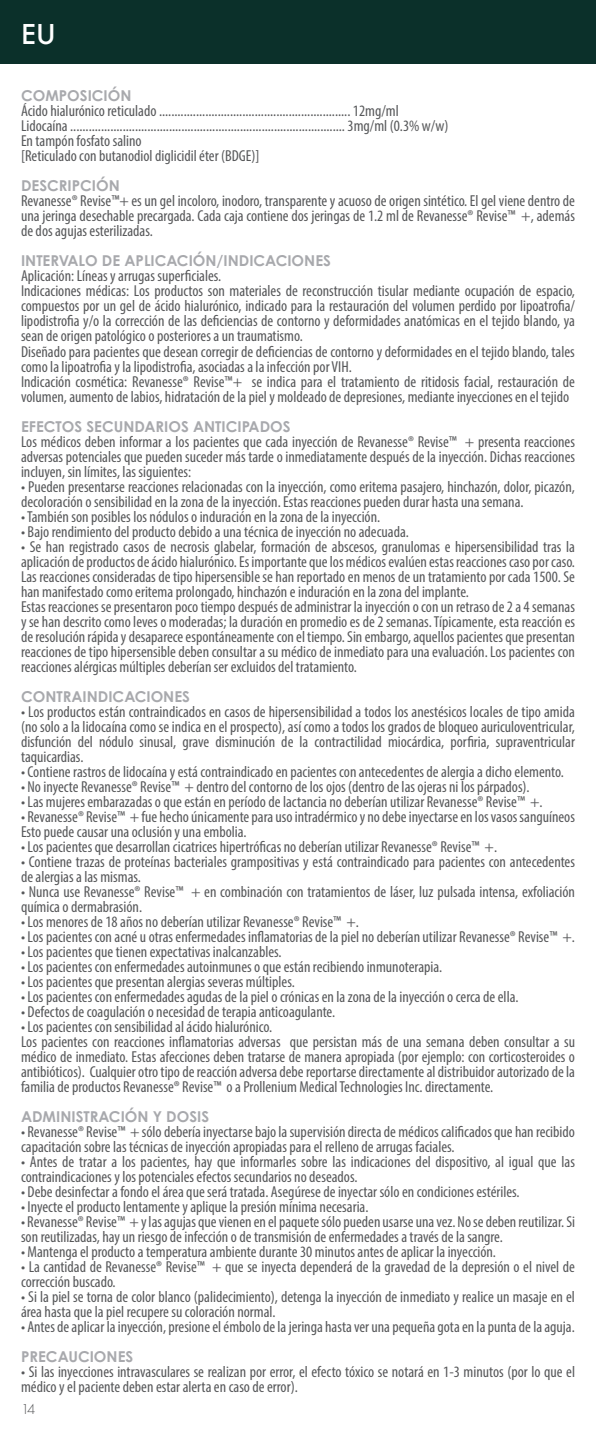
<style>
.page{position:relative;width:596px;height:1429px;background:#fff}
.page>*{position:absolute;margin:0;border:0;box-sizing:border-box;transform-origin:0 0}
.paragraph{font:500 30px "Futura PT";color:#fff}
.paragraph-2{font:condensed 15.9px/15px "Myriad Pro";color:#57585a}
.t1{font:700 15px "Century Gothic Pro";color:#a8a9ad}
.t2{font:300 15px "Futura PT";color:#57585a}
</style>
<div class="page">
<div style="left:0;top:0;width:595px;height:64px;background:#0b302a"></div>
<p class="paragraph" style="left:21px;top:16px;width:36px">EU</p>
<p class="t1" style="left:21px;top:87px;width:112px">COMPOSICIÓN</p>
<p class="paragraph-2" style="left:21px;top:103px;width:379px">Ácido hialurónico reticulado .............................................................. 12mg/ml</p>
<p class="paragraph-2" style="left:21px;top:118px;width:428px">Lidocaína ......................................................................................... 3mg/ml (0.3% w/w)</p>
<p class="paragraph-2" style="left:21px;top:133px;width:122px">En tampón fosfato salino</p>
<p class="paragraph-2" style="left:21px;top:148px;width:240px">[Reticulado con butanodiol diglicidil éter (BDGE)]</p>
<p class="t1" style="left:21px;top:177px;width:100px">DESCRIPCIÓN</p>
<p class="paragraph-2" style="left:21px;top:193px;width:555px;text-align:justify">Revanesse® Revise™+ es un gel incoloro, inodoro, transparente y acuoso de origen sintético. El gel viene dentro de una jeringa desechable precargada. Cada caja contiene dos jeringas de 1.2 ml de Revanesse® Revise™ +, además de dos agujas esterilizadas.</p>
<p class="t1" style="left:21px;top:252px;width:311px">INTERVALO DE APLICACIÓN/INDICACIONES</p>
<p class="paragraph-2" style="left:21px;top:268px;width:202px">Aplicación: Líneas y arrugas superficiales.</p>
<p class="paragraph-2" style="left:21px;top:283px;width:555px;text-align:justify">Indicaciones médicas: Los productos son materiales de reconstrucción tisular mediante ocupación de espacio, compuestos por un gel de ácido hialurónico, indicado para la restauración del volumen perdido por lipoatrofia/ lipodistrofia y/o la corrección de las deficiencias de contorno y deformidades anatómicas en el tejido blando, ya sean de origen patológico o posteriores a un traumatismo.</p>
<p class="paragraph-2" style="left:21px;top:343px;width:555px">Diseñado para pacientes que desean corregir de deficiencias de contorno y deformidades en el tejido blando, tales como la lipoatrofia y la lipodistrofia, asociadas a la infección por VIH.</p>
<p class="paragraph-2" style="left:21px;top:373px;width:555px">Indicación cosmética: Revanesse® Revise™+ se indica para el tratamiento de ritidosis facial, restauración de volumen, aumento de labios, hidratación de la piel y moldeado de depresiones, mediante inyecciones en el tejido</p>
<p class="t1" style="left:21px;top:417px;width:271px">EFECTOS SECUNDARIOS ANTICIPADOS</p>
<p class="paragraph-2" style="left:21px;top:433px;width:555px;text-align:justify">Los médicos deben informar a los pacientes que cada inyección de Revanesse® Revise™ + presenta reacciones adversas potenciales que pueden suceder más tarde o inmediatamente después de la inyección. Dichas reacciones incluyen, sin límites, las siguientes:</p>
<p class="paragraph-2" style="left:21px;top:478px;width:555px">• Pueden presentarse reacciones relacionadas con la inyección, como eritema pasajero, hinchazón, dolor, picazón, decoloración o sensibilidad en la zona de la inyección. Estas reacciones pueden durar hasta una semana.</p>
<p class="paragraph-2" style="left:21px;top:508px;width:360px">• También son posibles los nódulos o induración en la zona de la inyección.</p>
<p class="paragraph-2" style="left:21px;top:523px;width:389px">• Bajo rendimiento del producto debido a una técnica de inyección no adecuada.</p>
<p class="paragraph-2" style="left:21px;top:538px;width:555px">• Se han registrado casos de necrosis glabelar, formación de abscesos, granulomas e hipersensibilidad tras la aplicación de productos de ácido hialurónico. Es importante que los médicos evalúen estas reacciones caso por caso.</p>
<p class="paragraph-2" style="left:21px;top:568px;width:555px">Las reacciones consideradas de tipo hipersensible se han reportado en menos de un tratamiento por cada 1500. Se han manifestado como eritema prolongado, hinchazón e induración en la zona del implante.</p>
<p class="paragraph-2" style="left:21px;top:598px;width:555px;text-align:justify">Estas reacciones se presentaron poco tiempo después de administrar la inyección o con un retraso de 2 a 4 semanas y se han descrito como leves o moderadas; la duración en promedio es de 2 semanas. Típicamente, esta reacción es de resolución rápida y desaparece espontáneamente con el tiempo. Sin embargo, aquellos pacientes que presentan reacciones de tipo hipersensible deben consultar a su médico de inmediato para una evaluación. Los pacientes con reacciones alérgicas múltiples deberían ser excluidos del tratamiento.</p>
<p class="t1" style="left:21px;top:687px;width:170px">CONTRAINDICACIONES</p>
<p class="paragraph-2" style="left:21px;top:703px;width:555px;text-align:justify">• Los productos están contraindicados en casos de hipersensibilidad a todos los anestésicos locales de tipo amida (no solo a la lidocaína como se indica en el prospecto), así como a todos los grados de bloqueo auriculoventricular, disfunción del nódulo sinusal, grave disminución de la contractilidad miocárdica, porfiria, supraventricular taquicardias.</p>
<p class="paragraph-2" style="left:21px;top:763px;width:544px">• Contiene rastros de lidocaína y está contraindicado en pacientes con antecedentes de alergia a dicho elemento.</p>
<p class="paragraph-2" style="left:21px;top:778px;width:510px">• No inyecte Revanesse® Revise™ + dentro del contorno de los ojos (dentro de las ojeras ni los párpados).</p>
<p class="paragraph-2" style="left:21px;top:793px;width:523px">• Las mujeres embarazadas o que están en período de lactancia no deberían utilizar Revanesse® Revise™ +.</p>
<p class="paragraph-2" style="left:21px;top:808px;width:555px">• Revanesse® Revise™ + fue hecho únicamente para uso intradérmico y no debe inyectarse en los vasos sanguíneos<br>Esto puede causar una oclusión y una embolia.</p>
<p class="paragraph-2" style="left:21px;top:838px;width:477px">• Los pacientes que desarrollan cicatrices hipertróficas no deberían utilizar Revanesse® Revise™ +.</p>
<p class="paragraph-2" style="left:21px;top:853px;width:555px">• Contiene trazas de proteínas bacteriales grampositivas y está contraindicado para pacientes con antecedentes de alergias a las mismas.</p>
<p class="paragraph-2" style="left:21px;top:883px;width:555px">• Nunca use Revanesse® Revise™ + en combinación con tratamientos de láser, luz pulsada intensa, exfoliación química o dermabrasión.</p>
<p class="paragraph-2" style="left:21px;top:913px;width:339px">• Los menores de 18 años no deberían utilizar Revanesse® Revise™ +.</p>
<p class="paragraph-2" style="left:21px;top:928px;width:555px">• Los pacientes con acné u otras enfermedades inflamatorias de la piel no deberían utilizar Revanesse® Revise™ +.</p>
<p class="paragraph-2" style="left:21px;top:943px;width:262px">• Los pacientes que tienen expectativas inalcanzables.</p>
<p class="paragraph-2" style="left:21px;top:958px;width:422px">• Los pacientes con enfermedades autoinmunes o que están recibiendo inmunoterapia.</p>
<p class="paragraph-2" style="left:21px;top:973px;width:275px">• Los pacientes que presentan alergias severas múltiples.</p>
<p class="paragraph-2" style="left:21px;top:988px;width:498px">• Los pacientes con enfermedades agudas de la piel o crónicas en la zona de la inyección o cerca de ella.</p>
<p class="paragraph-2" style="left:21px;top:1003px;width:315px">• Defectos de coagulación o necesidad de terapia anticoagulante.</p>
<p class="paragraph-2" style="left:21px;top:1018px;width:252px">• Los pacientes con sensibilidad al ácido hialurónico.</p>
<p class="paragraph-2" style="left:21px;top:1033px;width:555px;text-align:justify">Los pacientes con reacciones inflamatorias adversas que persistan más de una semana deben consultar a su médico de inmediato. Estas afecciones deben tratarse de manera apropiada (por ejemplo: con corticosteroides o antibióticos). Cualquier otro tipo de reacción adversa debe reportarse directamente al distribuidor autorizado de la familia de productos Revanesse® Revise™ o a Prollenium Medical Technologies Inc. directamente.</p>
<p class="t1" style="left:21px;top:1107px;width:190px">ADMINISTRACIÓN Y DOSIS</p>
<p class="paragraph-2" style="left:21px;top:1123px;width:555px">• Revanesse® Revise™ + sólo debería inyectarse bajo la supervisión directa de médicos calificados que han recibido capacitación sobre las técnicas de inyección apropiadas para el relleno de arrugas faciales.</p>
<p class="paragraph-2" style="left:21px;top:1153px;width:555px">• Antes de tratar a los pacientes, hay que informarles sobre las indicaciones del dispositivo, al igual que las contraindicaciones y los potenciales efectos secundarios no deseados.</p>
<p class="paragraph-2" style="left:21px;top:1183px;width:500px">• Debe desinfectar a fondo el área que será tratada. Asegúrese de inyectar sólo en condiciones estériles.</p>
<p class="paragraph-2" style="left:21px;top:1198px;width:349px">• Inyecte el producto lentamente y aplique la presión mínima necesaria.</p>
<p class="paragraph-2" style="left:21px;top:1213px;width:555px">• Revanesse® Revise™ + y las agujas que vienen en el paquete sólo pueden usarse una vez. No se deben reutilizar. Si son reutilizadas, hay un riesgo de infección o de transmisión de enfermedades a través de la sangre.</p>
<p class="paragraph-2" style="left:21px;top:1243px;width:476px">• Mantenga el producto a temperatura ambiente durante 30 minutos antes de aplicar la inyección.</p>
<p class="paragraph-2" style="left:21px;top:1258px;width:555px">• La cantidad de Revanesse® Revise™ + que se inyecta dependerá de la gravedad de la depresión o el nivel de corrección buscado.</p>
<p class="paragraph-2" style="left:21px;top:1288px;width:555px">• Si la piel se torna de color blanco (palidecimiento), detenga la inyección de inmediato y realice un masaje en el área hasta que la piel recupere su coloración normal.</p>
<p class="paragraph-2" style="left:21px;top:1318px;width:555px">• Antes de aplicar la inyección, presione el émbolo de la jeringa hasta ver una pequeña gota en la punta de la aguja.</p>
<p class="t1" style="left:21px;top:1347px;width:114px">PRECAUCIONES</p>
<p class="paragraph-2" style="left:21px;top:1363px;width:555px">• Si las inyecciones intravasculares se realizan por error, el efecto tóxico se notará en 1-3 minutos (por lo que el médico y el paciente deben estar alerta en caso de error).</p>
<p class="t2" style="left:21px;top:1400px;width:16px">14</p>
</div>
